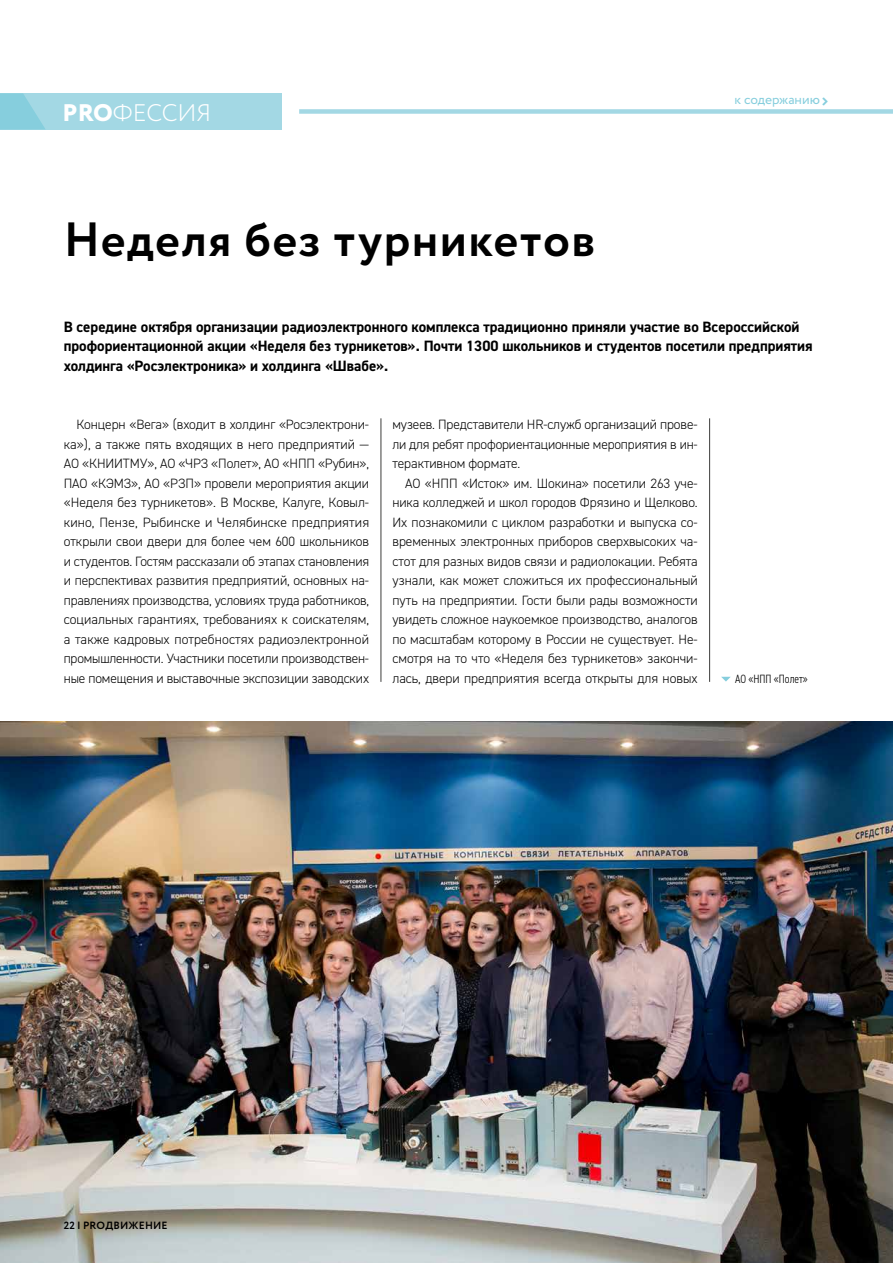
<style>
.page{position:relative;width:893px;height:1263px;background:#fff}
.page>*{position:absolute;margin:0;border:0;box-sizing:border-box;transform-origin:0 0}
.t1{font:700 48px "Circe";letter-spacing:.03em;color:#000}
.t2{font:300 24px "Circe";color:#fff}
.t3{font:700 15px/19.5px "DIN2014";color:#000}
.t4{font:300 13.5px/19.5px "DIN2014";letter-spacing:-.01em;color:#000;text-align:justify}
.t5{font:13.5px "Circe";color:#86cedd}
.t6{font:300 condensed 12px "DIN2014";color:#000}
.t7{font:700 10.5px "Circe";letter-spacing:.01em;color:#000}
.s1{font-weight:800}
</style>
<div class="page">
<hr style="left:381px;top:418px;width:1px;height:264px;background:#3c3c3b">
<hr style="left:709px;top:418px;width:1px;height:264px;background:#3c3c3b">
<svg style="left:721px;top:677px;width:10px;height:4px"></svg>
<img style="left:0;top:721px;width:893px;height:542px">
<div style="left:299px;top:109px;width:594px;height:5px;background:#a3d8e4"></div>
<div style="left:0;top:93px;width:281px;height:37px;background:#a3d8e4"></div>
<svg style="left:0;top:93px;width:45px;height:37px"></svg>
<h2 class="t2" style="left:63px;top:97px;width:150px"><span class="s1">PRO</span>ФЕССИЯ</h2>
<h1 class="t1" style="left:64px;top:207px;width:533px">Неделя без турникетов</h1>
<p class="t5" style="left:734px;top:90px;width:87px">к содержанию</p>
<p class="t3" style="left:64px;top:316px;width:750px">В середине октября организации радиоэлектронного комплекса традиционно приняли участие во Всероссийской профориентационной акции «Неделя без турникетов». Почти 1300 школьников и студентов посетили предприятия холдинга «Росэлектроника» и холдинга «Швабе».</p>
<p class="t4" style="left:64px;top:415px;width:307px;text-indent:13px">Концерн «Вега» (входит в холдинг «Росэлектрони&shy;ка»), а также пять входящих в него предприятий — АО «КНИИТМУ», АО «ЧРЗ «Полет», АО «НПП «Рубин», ПАО «КЭМЗ», АО «РЗП» провели мероприятия акции «Неделя без турникетов». В Москве, Калуге, Ковыл&shy;кино, Пензе, Рыбинске и Челябинске предприятия открыли свои двери для более чем 600 школьников и студентов. Гостям рассказали об этапах становления и перспективах развития предприятий, основных на&shy;правлениях производства, условиях труда работников, социальных гарантиях, требованиях к соискателям, а также кадровых потребностях радиоэлектронной промышленности. Участники посетили производствен&shy;ные помещения и выставочные экспозиции заводских</p>
<p class="t4" style="left:392px;top:415px;width:307px">музеев. Представители HR-служб организаций прове&shy;ли для ребят профориентационные мероприятия в ин&shy;терактивном формате.</p>
<p class="t4" style="left:392px;top:473px;width:307px;text-indent:13px">АО «НПП «Исток» им. Шокина» посетили 263 уче&shy;ника колледжей и школ городов Фрязино и Щелково.<br>Их познакомили с циклом разработки и выпуска со&shy;временных электронных приборов сверхвысоких ча&shy;стот для разных видов связи и радиолокации. Ребята узнали, как может сложиться их профессиональный путь на предприятии. Гости были рады возможности увидеть сложное наукоемкое производство, аналогов по масштабам которому в России не существует. Не&shy;смотря на то что «Неделя без турникетов» закончи&shy;лась, двери предприятия всегда открыты для новых</p>
<p class="t6" style="left:735px;top:671px;width:74px">АО «НПП «Полет»</p>
<p class="t7" style="left:64px;top:1218px;width:105px">22 | PROДВИЖЕНИЕ</p>
</div>
